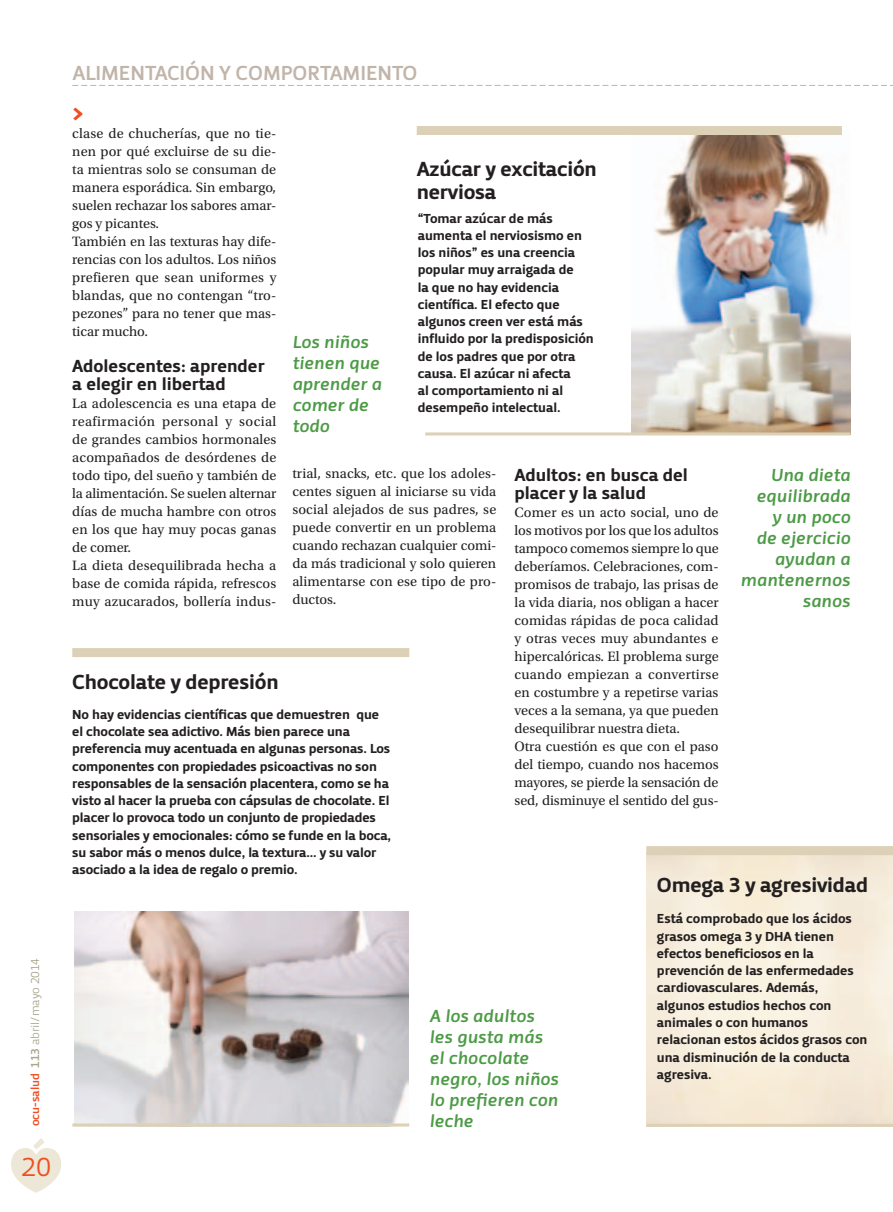
<style>
.page{position:relative;width:893px;height:1212px;background:#fff}
.page>*{position:absolute;margin:0;border:0;box-sizing:border-box;transform-origin:0 0}
.t1{font:27px "Priva Pro One";color:#f04d22}
.t2{font:24px "Priva Pro Four";color:#f04d22}
.t3{font:21px/22.5px "Priva Pro Four";letter-spacing:-.01em;color:#231f20}
.t4{font:21px "Priva Pro Three";letter-spacing:-.005em;color:#c1b5aa}
.t5{font:italic 18px/21px "Priva Pro Three";color:#4d9b46}
.t6{font:18px/18px "Priva Pro Four";color:#231f20}
.t7{font:14.25px/18px "Utopia Std";color:#231f20}
.t8{font:13.5px/17.2px "Priva Pro Four";letter-spacing:-.005em;color:#231f20}
.t9{font:12px "Priva Pro One";letter-spacing:-.01em;color:#a9a790}
.s1{font-family:"Priva Pro Three";color:#f04d22}
.s2{font-family:"Priva Pro Three"}
</style>
<div class="page">
<svg style="left:11px;top:1138px;width:50px;height:55px"></svg>
<svg style="left:72px;top:85px;width:821px;height:1px"></svg>
<img style="left:631px;top:135px;width:219px;height:297px">
<div style="left:417px;top:126px;width:425px;height:9px;background:#dcd0b6"></div>
<hr style="left:425px;top:432px;width:425px;height:3px;background:#dcd0b6">
<div style="left:646px;top:846px;width:247px;height:9px;background:#dcd0b6"></div>
<hr style="left:647px;top:1124px;width:246px;height:3px;background:#dcd0b6">
<img style="left:74px;top:911px;width:335px;height:212px">
<div style="left:72px;top:648px;width:337px;height:9px;background:#dcd0b6"></div>
<hr style="left:72px;top:1123px;width:337px;height:3px;background:#dcd0b6">
<p class="t9" style="left:28px;top:1126px;width:170px;rotate:-90deg"><span class="s1">OCU-SALUD</span> <span class="s2">113</span> abril/mayo 2014</p>
<h1 class="t1" style="left:21px;top:1150px;width:32px">20</h1>
<h3 class="t4" style="left:72px;top:59px;width:346px">ALIMENTACIÓN Y COMPORTAMIENTO</h3>
<h2 class="t2" style="left:72px;top:97px;width:13px">&gt;</h2>
<p class="t7" style="left:72px;top:125px;width:206px">clase de chucherías, que no tie&shy;nen por qué excluirse de su die&shy;ta mientras solo se consuman de manera esporádica. Sin embargo, suelen rechazar los sabores amar&shy;gos y picantes.<br>También en las texturas hay dife&shy;rencias con los adultos. Los niños prefieren que sean uniformes y blandas, que no contengan “tro&shy;pezones” para no tener que mas&shy;ticar mucho.</p>
<p class="t6" style="left:72px;top:357px;width:194px">Adolescentes: aprender a elegir en libertad</p>
<p class="t7" style="left:72px;top:395px;width:206px">La adolescencia es una etapa de reafirmación personal y social de grandes cambios hormonales acompañados de desórdenes de todo tipo, del sueño y también de la alimentación. Se suelen alternar días de mucha hambre con otros en los que hay muy pocas ganas de comer.<br>La dieta desequilibrada hecha a base de comida rápida, refrescos muy azucarados, bollería indus-</p>
<h3 class="t3" style="left:417px;top:158px;width:182px">Azúcar y excitación nerviosa</h3>
<p class="t8" style="left:418px;top:209px;width:178px">“Tomar azúcar de más aumenta el nerviosismo en los niños” es una creencia popular muy arraigada de<br>la que no hay evidencia científica. El efecto que algunos creen ver está más influido por la predisposición de los padres que por otra causa. El azúcar ni afecta<br>al comportamiento ni al desempeño intelectual.</p>
<p class="t5" style="left:292px;top:331px;width:91px">Los niños tienen que aprender a comer de todo</p>
<p class="t7" style="left:292px;top:465px;width:206px;text-align:justify">trial, snacks, etc. que los adoles&shy;centes siguen al iniciarse su vida social alejados de sus padres, se puede convertir en un problema cuando rechazan cualquier comi&shy;da más tradicional y solo quieren alimentarse con ese tipo de pro&shy;ductos.</p>
<p class="t6" style="left:514px;top:466px;width:175px">Adultos: en busca del placer y la salud</p>
<p class="t5" style="left:740px;top:464px;width:111px;text-align:right">Una dieta equilibrada<br>y un poco<br>de ejercicio ayudan a mantenernos sanos</p>
<p class="t7" style="left:514px;top:503px;width:206px">Comer es un acto social, uno de los motivos por los que los adultos tampoco comemos siempre lo que deberíamos. Celebraciones, com&shy;promisos de trabajo, las prisas de la vida diaria, nos obligan a hacer comidas rápidas de poca calidad y otras veces muy abundantes e hipercalóricas. El problema surge cuando empiezan a convertirse en costumbre y a repetirse varias veces a la semana, ya que pueden desequilibrar nuestra dieta.<br>Otra cuestión es que con el paso del tiempo, cuando nos hacemos mayores, se pierde la sensación de sed, disminuye el sentido del gus-</p>
<h3 class="t3" style="left:72px;top:671px;width:208px">Chocolate y depresión</h3>
<p class="t8" style="left:72px;top:706px;width:320px">No hay evidencias científicas que demuestren que el chocolate sea adictivo. Más bien parece una preferencia muy acentuada en algunas personas. Los componentes con propiedades psicoactivas no son responsables de la sensación placentera, como se ha visto al hacer la prueba con cápsulas de chocolate. El placer lo provoca todo un conjunto de propiedades sensoriales y emocionales: cómo se funde en la boca, su sabor más o menos dulce, la textura... y su valor asociado a la idea de regalo o premio.</p>
<h3 class="t3" style="left:657px;top:874px;width:213px">Omega 3 y agresividad</h3>
<p class="t8" style="left:657px;top:910px;width:212px">Está comprobado que los ácidos grasos omega 3 y DHA tienen efectos beneficiosos en la prevención de las enfermedades cardiovasculares. Además, algunos estudios hechos con animales o con humanos relacionan estos ácidos grasos con una disminución de la conducta agresiva.</p>
<p class="t5" style="left:429px;top:1005px;width:131px">A los adultos les gusta más el chocolate negro, los niños lo prefieren con leche</p>
</div>
